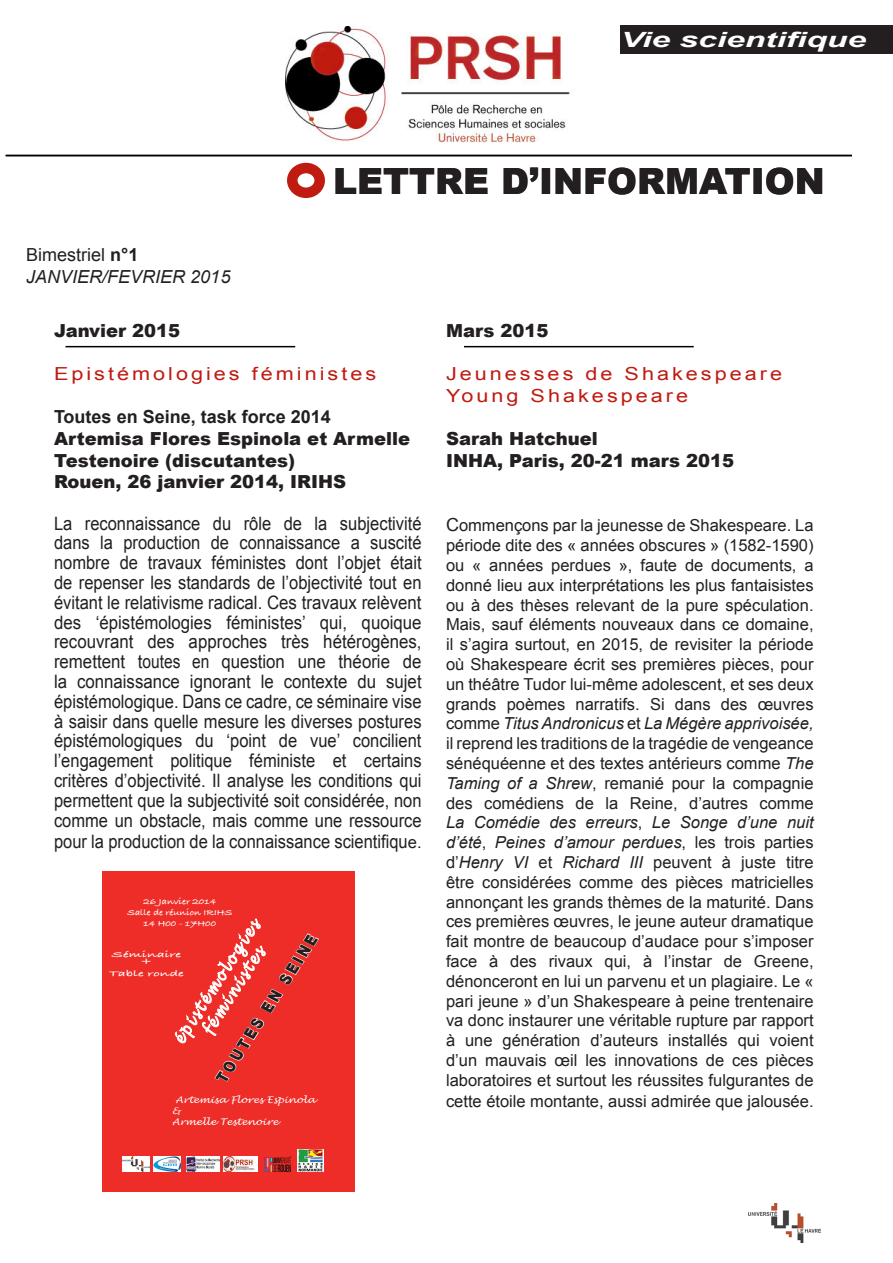
<style>
.page{position:relative;width:893px;height:1263px;background:#fff}
.page>*{position:absolute;margin:0;border:0;box-sizing:border-box;transform-origin:0 0}
.t1{font:900 36px "Arial";color:#231f20}
.t2{font:italic 700 21px "Arial";color:#fff;scale:1.6 1}
.t3{font:18.45px/19.8px "Arial";color:#231f20;text-align:justify;scale:.89 1}
.t4{font:900 18px/21.6px "Arial";color:#231f20}
.t5{font:18px "Arial";letter-spacing:.14em;color:#bf1b11;scale:1.2 1}
.t6{font:700 18px "Arial";color:#231f20}
.t7{font:italic 18px "Arial";color:#231f20}
.t8{font:18px "Arial";color:#231f20}
.t9{font:16.5px/19.8px "Arial";color:#231f20;text-align:justify}
.t10{font:italic 16.2px/18.9px "Lucida Handwriting";color:#fff;text-align:center;scale:.81 1}
.t11{font:900 16.2px "Arial";color:#231f20;scale:.81 1}
.t12{font:700 9.15px/10.9px "Bradley Hand ITCTT";color:#fff;text-align:center;scale:1.11 1}
.t13{font:italic 9.15px/10.9px "Lucida Handwriting";color:#fff;scale:1.11 1}
.t14{font:700 9px/7.2px "Bradley Hand ITCTT";color:#fff;text-align:center;scale:1.65 1}
.s1{font-weight:700}
.s2{font-size:16.5px}
.s3{font-size:18px}
.s4{font-style:italic}
</style>
<div class="page">
<img style="left:286px;top:26px;width:284px;height:117px">
<img style="left:749px;top:1203px;width:71px;height:39px">
<div style="left:621px;top:26px;width:272px;height:28px;background:#231f20"></div>
<hr style="left:6px;top:155px;width:846px;height:1px;background:#000">
<hr style="left:65px;top:346px;width:230px;height:1px;background:#000">
<hr style="left:464px;top:346px;width:230px;height:1px;background:#000">
<div style="left:102px;top:871px;width:252px;height:320px;background:#ee2d28"></div>
<img style="left:122px;top:1156px;width:27px;height:15px">
<img style="left:153px;top:1157px;width:27px;height:14px">
<img style="left:186px;top:1157px;width:33px;height:14px">
<img style="left:223px;top:1157px;width:34px;height:14px">
<img style="left:298px;top:1149px;width:26px;height:22px">
<img style="left:265px;top:1157px;width:25px;height:14px">
<svg style="left:174px;top:917px;width:146px;height:165px;background:#ef3f3b"></svg>
<div style="left:287px;top:163px;width:38px;height:35px;border:10px solid #bf1b11;border-radius:50%"></div>
<p class="t2" style="left:621px;top:26px;width:155px">Vie scientifique</p>
<p class="t8" style="left:26px;top:243px;width:114px">Bimestriel <span class="s1">n°1</span></p>
<p class="t7" style="left:26px;top:265px;width:206px">JANVIER/FEVRIER 2015</p>
<p class="t1" style="left:333px;top:155px;width:493px">LETTRE D’INFORMATION</p>
<p class="t4" style="left:54px;top:319px;width:128px">Janvier 2015</p>
<p class="t5" style="left:54px;top:362px;width:270px">Epistémologies féministes</p>
<p class="t6" style="left:54px;top:405px;width:278px">Toutes en Seine, task force 2014</p>
<p class="t4" style="left:54px;top:427px;width:358px">Artemisa Flores Espinola et Armelle<br>Testenoire (discutantes)</p>
<p class="t4" style="left:54px;top:470px;width:294px">Rouen, 26 janvier 2014, IRIHS</p>
<p class="t3" style="left:54px;top:513px;width:415px">La reconnaissance du rôle de la subjectivité dans la production de connaissance a suscité nombre de travaux féministes dont l’objet était de repenser les standards de l’objectivité tout en évitant le relativisme radical. Ces travaux relèvent des ‘épistémologies féministes’ qui, quoique recouvrant des approches très hétérogènes, remettent toutes en question une théorie de la connaissance ignorant le contexte du sujet épistémologique. Dans ce cadre, ce séminaire vise à saisir dans quelle mesure les diverses postures épistémologiques du ‘point de vue’ concilient l’engagement politique féministe et certains critères d’objectivité. Il analyse les conditions qui permettent que la subjectivité soit considérée, non comme un obstacle, mais comme une ressource</p>
<p class="t3" style="left:54px;top:832px;width:414px">pour la production de la connaissance scientifiqu<span class="s2">e.</span></p>
<p class="t12" style="left:127px;top:896px;width:96px">26 Janvier 2014<br>Salle de réunion IRIHS<br>14 H00 - 17H00</p>
<p class="t14" style="left:112px;top:951px;width:43px">Séminaire +</p>
<p class="t14" style="left:109px;top:970px;width:47px">Table ronde</p>
<p class="t10" style="left:170px;top:1037px;width:178px;rotate:-57deg">épistémologies féministes</p>
<p class="t11" style="left:210px;top:1074px;width:214px;rotate:-57deg">TOUTES EN SEINE</p>
<p class="t13" style="left:172px;top:1095px;width:131px;text-indent:3px">Artemisa Flores Espinola &amp;<br>Armelle Testenoire</p>
<p class="t4" style="left:446px;top:319px;width:104px">Mars 2015</p>
<p class="t5" style="left:446px;top:362px;width:282px">Jeunesses de Shakespeare</p>
<p class="t5" style="left:446px;top:384px;width:203px">Young Shakespeare</p>
<p class="t4" style="left:446px;top:427px;width:153px">Sarah Hatchuel</p>
<p class="t4" style="left:446px;top:449px;width:290px">INHA, Paris, 20-21 mars 2015</p>
<p class="t9" style="left:446px;top:516px;width:369px"><span class="s3">C</span>ommençons par la jeunesse de Shakespeare. La période dite des « années obscures » (1582-1590) ou « années perdues », faute de documents, a donné lieu aux interprétations les plus fantaisistes ou à des thèses relevant de la pure spéculation.<br>Mais, sauf éléments nouveaux dans ce domaine, il s’agira surtout, en 2015, de revisiter la période où Shakespeare écrit ses premières pièces, pour un théâtre Tudor lui-même adolescent, et ses deux grands poèmes narratifs. Si dans des œuvres comme <span class="s4">Titus Andronicus</span> et <span class="s4">La Mégère apprivoisée, </span>il reprend les traditions de la tragédie de vengeance sénéquéenne et des textes antérieurs comme <span class="s4">The Taming of a Shrew</span>, remanié pour la compagnie des comédiens de la Reine, d’autres comme <span class="s4">La Comédie des erreurs</span>, <span class="s4">Le Songe d’une nuit d’été</span>, <span class="s4">Peines d’amour perdues</span>, les trois parties d’<span class="s4">Henry VI</span> et <span class="s4">Richard III</span> peuvent à juste titre être considérées comme des pièces matricielles annonçant les grands thèmes de la maturité. Dans ces premières œuvres, le jeune auteur dramatique fait montre de beaucoup d’audace pour s’imposer face à des rivaux qui, à l’instar de Greene, dénonceront en lui un parvenu et un plagiaire. Le « pari jeune » d’un Shakespeare à peine trentenaire va donc instaurer une véritable rupture par rapport à une génération d’auteurs installés qui voient d’un mauvais œil les innovations de ces pièces laboratoires et surtout les réussites fulgurantes de</p>
<p class="t9" style="left:446px;top:1092px;width:369px">cette étoile montante, aussi admirée que jalousée.</p>
</div>
